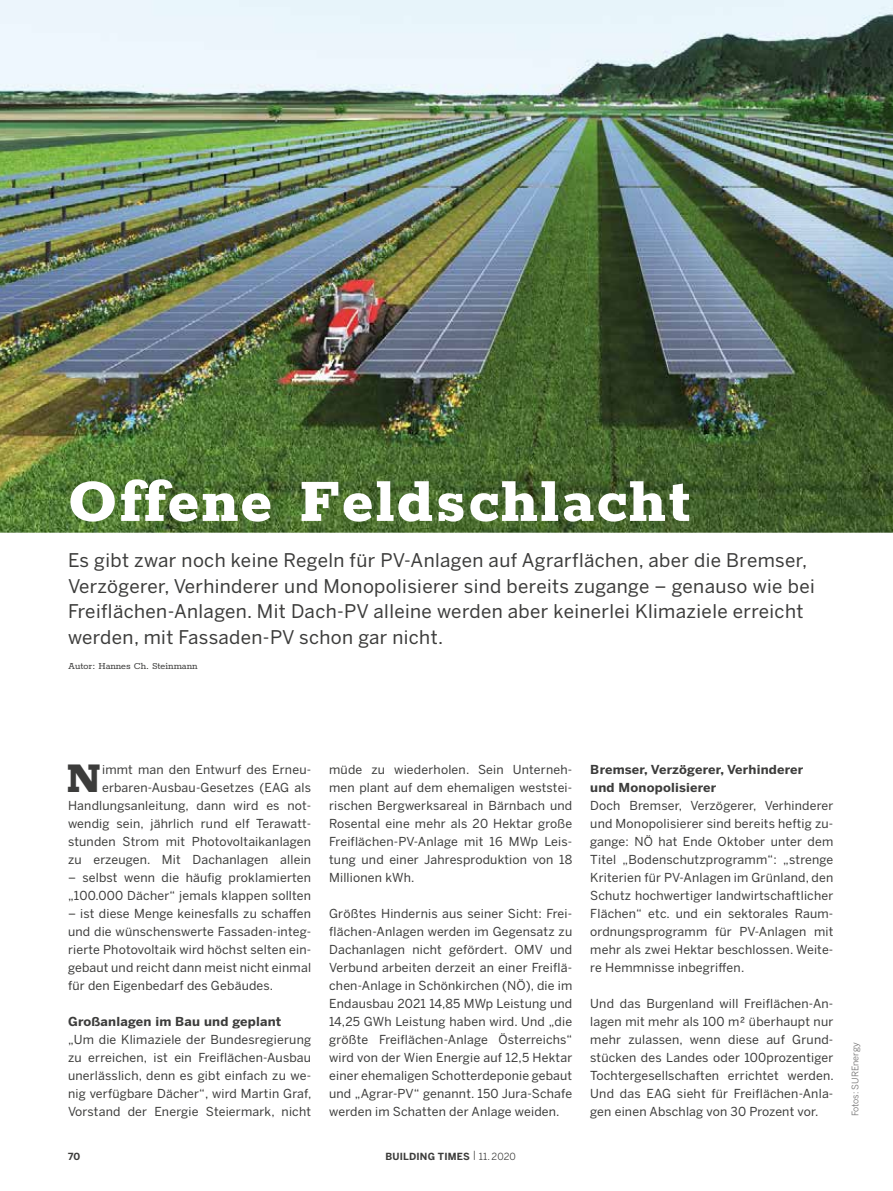
<style>
.page{position:relative;width:893px;height:1191px;background:#fff}
.page>*{position:absolute;margin:0;border:0;box-sizing:border-box;transform-origin:0 0}
.t1{font:800 67.5px "Rokkitt";letter-spacing:.04em;color:#fff}
.t2{font:800 47.55px "Rokkitt";color:#3c3c3b}
.t3{font:18.75px/25.5px "Benton Sans";letter-spacing:.02em;color:#3c3c3b}
.t4{font:12.3px/18px "Benton Sans";letter-spacing:.015em;color:#3c3c3b;text-align:justify}
.t5{font:700 12.3px/18px "Benton Sans";letter-spacing:.015em;color:#3c3c3b;scale:1.05 1}
.t6{font:10.5px "Rokkitt";color:#3c3c3b}
.t7{font:700 9.75px "Benton Sans";letter-spacing:.02em;color:#3c3c3b}
.t8{font:9px "Benton Sans";letter-spacing:-.005em;color:#706f6f}
.s1{font-weight:400}
</style>
<div class="page">
<img style="left:0;top:0;width:893px;height:533px">
<h1 class="t1" style="left:68px;top:448px;width:624px">Offene Feldschlacht</h1>
<p class="t3" style="left:68px;top:547px;width:748px">Es gibt zwar noch keine Regeln für PV-Anlagen auf Agrarflächen, aber die Bremser, Verzögerer, Verhinderer und Monopolisierer sind bereits zugange – genauso wie bei Freiflächen-Anlagen. Mit Dach-PV alleine werden aber keinerlei Klimaziele erreicht werden, mit Fassaden-PV schon gar nicht.</p>
<p class="t6" style="left:68px;top:659px;width:131px">Autor: Hannes Ch. Steinmann</p>
<h2 class="t2" style="left:66px;top:741px;width:37px">N</h2>
<p class="t4" style="left:68px;top:760px;width:245px;text-align:right">immt man den Entwurf des Erneu&shy;erbaren-Ausbau-Gesetzes (EAG als Handlungsanleitung, dann wird es not&shy;wendig sein, jährlich rund elf Terawatt&shy;stunden Strom mit Photovoltaikanlagen zu erzeugen. Mit Dachanlagen allein</p>
<p class="t4" style="left:68px;top:868px;width:245px">– selbst wenn die häufig proklamierten „100.000 Dächer“ jemals klappen sollten</p>
<p class="t4" style="left:68px;top:904px;width:245px">– ist diese Menge keinesfalls zu schaffen und die wünschenswerte Fassaden-integ&shy;rierte Photovoltaik wird höchst selten ein&shy;gebaut und reicht dann meist nicht einmal für den Eigenbedarf des Gebäudes.</p>
<p class="t5" style="left:68px;top:1012px;width:205px">Großanlagen im Bau und geplant</p>
<p class="t4" style="left:68px;top:1030px;width:245px">„Um die Klimaziele der Bundesregierung zu erreichen, ist ein Freiflächen-Ausbau unerlässlich, denn es gibt einfach zu we&shy;nig verfügbare Dächer“, wird Martin Graf, Vorstand der Energie Steiermark, nicht</p>
<p class="t4" style="left:329px;top:760px;width:245px">müde zu wiederholen. Sein Unterneh&shy;men plant auf dem ehemaligen weststei&shy;rischen Bergwerksareal in Bärnbach und Rosental eine mehr als 20 Hektar große Freiflächen-PV-Anlage mit 16 MWp Leis&shy;tung und einer Jahresproduktion von 18<br>Millionen kWh.</p>
<p class="t4" style="left:329px;top:904px;width:245px">Größtes Hindernis aus seiner Sicht: Frei&shy;flächen-Anlagen werden im Gegensatz zu Dachanlagen nicht gefördert. OMV und Verbund arbeiten derzeit an einer Freiflä&shy;chen-Anlage in Schönkirchen (NÖ), die im Endausbau 2021 14,85 MWp Leistung und 14,25 GWh Leistung haben wird. Und „die größte Freiflächen-Anlage Österreichs“ wird von der Wien Energie auf 12,5 Hektar einer ehemaligen Schotterdeponie gebaut und „Agrar-PV“ genannt. 150 Jura-Schafe werden im Schatten der Anlage weiden.</p>
<p class="t5" style="left:590px;top:760px;width:204px">Bremser, Verzögerer, Verhinderer und Monopolisierer</p>
<p class="t4" style="left:590px;top:796px;width:245px">Doch Bremser, Verzögerer, Verhinderer und Monopolisierer sind bereits heftig zu&shy;gange: NÖ hat Ende Oktober unter dem Titel „Bodenschutzprogramm“: „strenge Kriterien für PV-Anlagen im Grünland, den Schutz hochwertiger landwirtschaftlicher Flächen“ etc. und ein sektorales Raum&shy;ordnungsprogramm für PV-Anlagen mit mehr als zwei Hektar beschlossen. Weite&shy;re Hemmnisse inbegriffen.</p>
<p class="t4" style="left:590px;top:994px;width:245px">Und das Burgenland will Freiflächen-An&shy;lagen mit mehr als 100 m² überhaupt nur mehr zulassen, wenn diese auf Grund&shy;stücken des Landes oder 100prozentiger Tochtergesellschaften errichtet werden.<br>Und das EAG sieht für Freiflächen-Anla&shy;gen einen Abschlag von 30 Prozent vor.</p>
<p class="t7" style="left:68px;top:1150px;width:14px">70</p>
<p class="t7" style="left:385px;top:1150px;width:132px">BUILDING TIMES <span class="s1">| 11.2020</span></p>
<p class="t8" style="left:850px;top:1116px;width:75px;rotate:-90deg">Fotos: SUREnergy</p>
</div>
